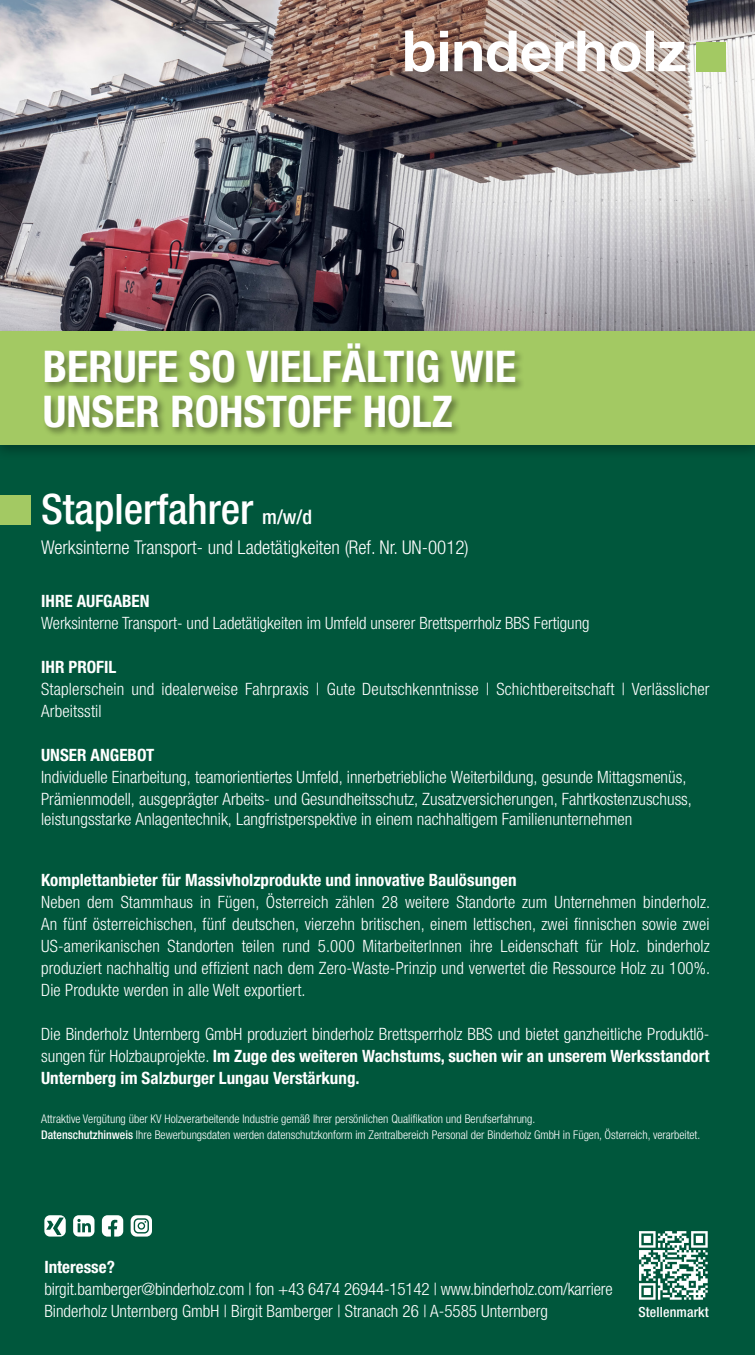
<style>
.page{position:relative;width:755px;height:1355px;background:#fff}
.page>*{position:absolute;margin:0;border:0;box-sizing:border-box;transform-origin:0 0}
.t1{font:700 condensed 43.8px/44px "Helvetica Neue";color:#fff}
.t2{font:500 condensed 42px "Helvetica Neue";color:#fff}
.t3{font:300 condensed 19px "Helvetica Neue";color:#fff}
.t4{font:300 condensed 17px/22px "Helvetica Neue";color:#fff}
.t5{font:700 condensed 17px "Helvetica Neue";color:#fff}
.t6{font:500 condensed 14px "Helvetica Neue";letter-spacing:.01em;color:#fff}
.t7{font:300 condensed 12px/16px "Helvetica Neue";color:#fff}
.s1{font-size:20px}
.s2{font-weight:700}
.s3{font-weight:500}
</style>
<div class="page">
<img style="left:0;top:0;width:754px;height:326px">
<div style="left:0;top:405px;width:754px;height:950px;background:#00573c"></div>
<div style="left:695px;top:42px;width:29px;height:29px;background:#a3c963"></div>
<svg style="left:405px;top:31px;width:280px;height:41px"></svg>
<svg style="left:639px;top:1231px;width:68px;height:69px"></svg>
<svg style="left:102px;top:1215px;width:21px;height:22px"></svg>
<svg style="left:44px;top:1215px;width:22px;height:22px"></svg>
<svg style="left:73px;top:1215px;width:21px;height:22px"></svg>
<svg style="left:130px;top:1215px;width:22px;height:22px"></svg>
<div style="left:0;top:495px;width:30px;height:29px;background:#a3c963"></div>
<div style="left:0;top:326px;width:754px;height:134px;background:#000;opacity:.3"></div>
<div style="left:0;top:331px;width:754px;height:113px;background:#a3c963"></div>
<div style="left:42px;top:341px;width:482px;height:96px;background:#000;opacity:.39"></div>
<h1 class="t1" style="left:43px;top:344px;width:474px">BERUFE SO VIELFÄLTIG WIE<br>UNSER ROHSTOFF HOLZ</h1>
<h2 class="t2" style="left:41px;top:484px;width:272px">Staplerfahrer <span class="s1">m/w/d</span></h2>
<p class="t3" style="left:41px;top:537px;width:429px">Werksinterne Transport- und Ladetätigkeiten (Ref. Nr. UN-0012)</p>
<p class="t5" style="left:41px;top:590px;width:110px">IHRE AUFGABEN</p>
<p class="t4" style="left:41px;top:612px;width:549px">Werksinterne Transport- und Ladetätigkeiten im Umfeld unserer Brettsperrholz BBS Fertigung</p>
<p class="t5" style="left:41px;top:656px;width:77px">IHR PROFIL</p>
<p class="t4" style="left:41px;top:678px;width:669px">Staplerschein und idealerweise Fahrpraxis | Gute Deutschkenntnisse | Schichtbereitschaft | Verlässlicher<br>Arbeitsstil</p>
<p class="t5" style="left:41px;top:744px;width:114px">UNSER ANGEBOT</p>
<p class="t4" style="left:41px;top:765px;width:652px;line-height:22.6px">Individuelle Einarbeitung, teamorientiertes Umfeld, innerbetriebliche Weiterbildung, gesunde Mittagsmenüs,<br>Prämienmodell, ausgeprägter Arbeits- und Gesundheitsschutz, Zusatzversicherungen, Fahrtkostenzuschuss,</p>
<p class="t4" style="left:41px;top:808px;width:592px">leistungsstarke Anlagentechnik, Langfristperspektive in einem nachhaltigem Familienunternehmen</p>
<p class="t5" style="left:41px;top:870px;width:476px">Komplettanbieter für Massivholzprodukte und innovative Baulösungen</p>
<p class="t4" style="left:41px;top:891px;width:670px;text-align:justify">Neben dem Stammhaus in Fügen, Österreich zählen 28 weitere Standorte zum Unternehmen binderholz.<br>An fünf österreichischen, fünf deutschen, vierzehn britischen, einem lettischen, zwei finnischen sowie zwei US-amerikanischen Standorten teilen rund 5.000 MitarbeiterInnen ihre Leidenschaft für Holz. binderholz produziert nachhaltig und effizient nach dem Zero-Waste-Prinzip und verwertet die Ressource Holz zu 100%.<br>Die Produkte werden in alle Welt exportiert.</p>
<p class="t4" style="left:41px;top:1023px;width:669px;text-align:justify">Die Binderholz Unternberg GmbH produziert binderholz Brettsperrholz BBS und bietet ganzheitliche Produktlö&shy;sungen für Holzbauprojekte. <span class="s2">Im Zuge des weiteren Wachstums, suchen wir an unserem Werksstandort Unternberg im Salzburger Lungau Verstärkung.</span></p>
<p class="t7" style="left:41px;top:1111px;width:660px">Attraktive Vergütung über KV Holzverarbeitende Industrie gemäß Ihrer persönlichen Qualifikation und Berufserfahrung.<br><span class="s3">Datenschutzhinweis</span> Ihre Bewerbungsdaten werden datenschutzkonform im Zentralbereich Personal der Binderholz GmbH in Fügen, Österreich, verarbeitet.</p>
<p class="t5" style="left:44px;top:1256px;width:72px">Interesse?</p>
<p class="t4" style="left:44px;top:1278px;width:569px">birgit.bamberger@binderholz.com | fon +43 6474 26944-15142 | www.binderholz.com/karriere<br>Binderholz Unternberg GmbH | Birgit Bamberger | Stranach 26 | A-5585 Unternberg</p>
<p class="t6" style="left:638px;top:1303px;width:72px">Stellenmarkt</p>
</div>
